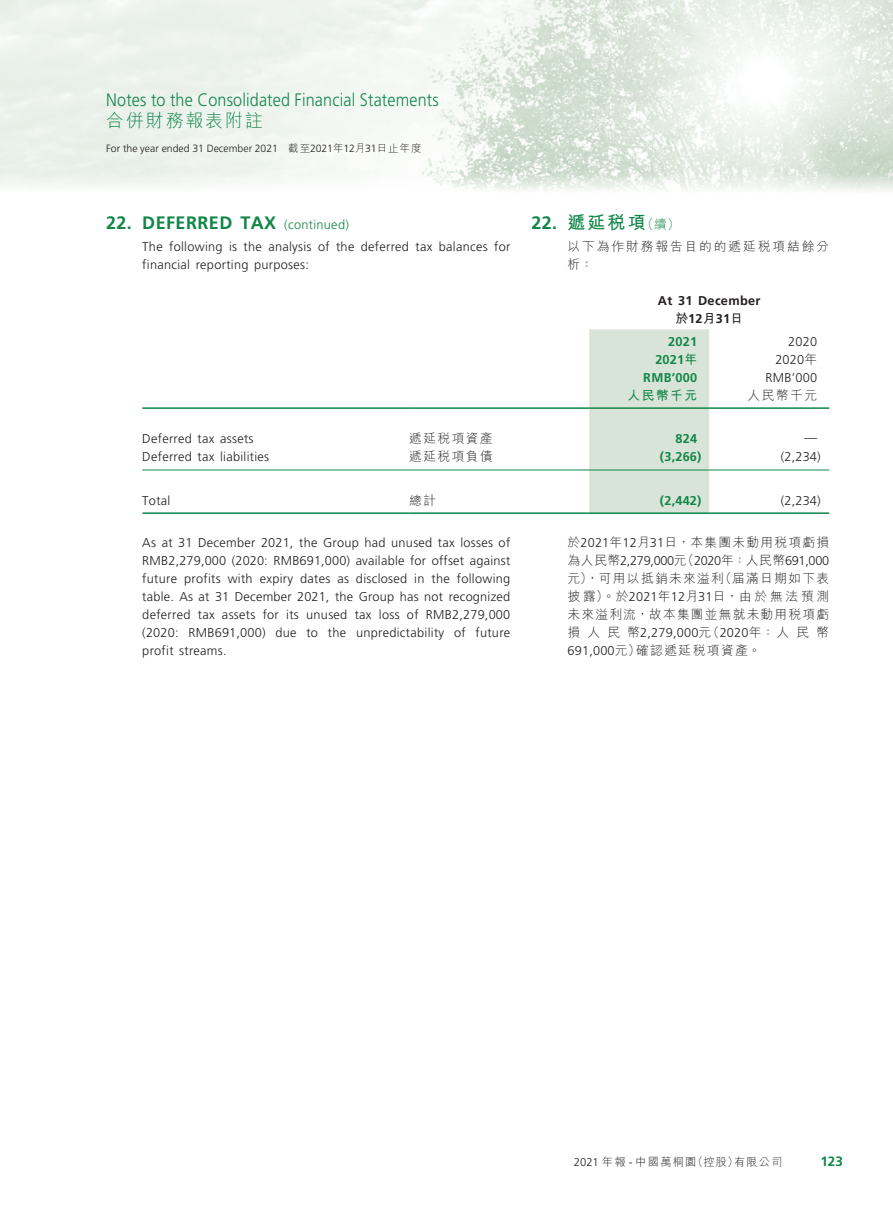
<style>
.page{position:relative;width:893px;height:1212px;background:#fff}
.page>*{position:absolute;margin:0;border:0;box-sizing:border-box;transform-origin:0 0}
.t1{font:300 18px "Frutiger LT Std";letter-spacing:.01em;color:#128649;scale:.9 1}
._03_H1{font:700 18px "Frutiger LT Std";letter-spacing:.025em;color:#128649}
._03_H1-2{font:700 18px "M Hei HK";color:#128649}
.t2{font:300 18px "M Hei HK";letter-spacing:.1em;color:#128649}
.t3{font:700 13.5px "Frutiger LT Std";color:#128649}
._12___P2{font:300 12.75px/18px "Frutiger LT Std";letter-spacing:.025em;color:#231f20}
._12___P2-2{font:300 12.75px/18px "M Hei HK";letter-spacing:.115em;color:#231f20;text-align:justify}
._15_Table_Stub{font:300 12.75px "Frutiger LT Std";letter-spacing:.025em;color:#231f20}
._11_P0{font:700 12.75px "Frutiger LT Std";letter-spacing:.015em;color:#128649}
._11_P0-2{font:300 12.75px "Frutiger LT Std";letter-spacing:.015em;color:#231f20}
._12___P2-3{font:300 12.75px/18px "M Hei HK";letter-spacing:.15em;color:#231f20}
._11_P0-3{font:700 12.75px "Frutiger LT Std";letter-spacing:.025em;color:#231f20}
._01_Body_Text{font:300 12.75px "M Hei HK";letter-spacing:.115em;color:#231f20}
._11_P0-4{font:700 12.75px "M Hei HK";letter-spacing:.115em;color:#128649}
._11_P0-5{font:300 12.75px "M Hei HK";letter-spacing:.115em;color:#231f20}
.t4{font:300 11.25px "M Hei HK";letter-spacing:.1em;color:#231f20}
.t5{font:300 10.5px "Frutiger LT Std";color:#231f20}
.s1{font-family:"M Hei HK"}
.s2{font-weight:300;font-size:12.75px}
.s3{font-family:"Frutiger LT Std"}
</style>
<div class="page">
<img style="left:0;top:0;width:893px;height:191px">
<div style="left:589px;top:329px;width:120px;height:183px;background:#d9e4d8"></div>
<hr style="left:142px;top:407px;width:267px;height:2px;background:#128649">
<hr style="left:409px;top:407px;width:180px;height:2px;background:#128649">
<hr style="left:589px;top:407px;width:120px;height:2px;background:#128649">
<hr style="left:709px;top:407px;width:120px;height:2px;background:#128649">
<hr style="left:142px;top:470px;width:267px;height:1px;background:#128649">
<hr style="left:409px;top:470px;width:180px;height:1px;background:#128649">
<hr style="left:589px;top:470px;width:120px;height:1px;background:#128649">
<hr style="left:709px;top:470px;width:120px;height:1px;background:#128649">
<hr style="left:142px;top:512px;width:267px;height:2px;background:#128649">
<hr style="left:409px;top:512px;width:180px;height:2px;background:#128649">
<hr style="left:589px;top:512px;width:120px;height:2px;background:#128649">
<hr style="left:709px;top:512px;width:120px;height:2px;background:#128649">
<h1 class="t1" style="left:106px;top:90px;width:371px">Notes to the Consolidated Financial Statements</h1>
<h1 class="t2" style="left:106px;top:108px;width:158px">合併財務報表附註</h1>
<p class="t5" style="left:106px;top:142px;width:317px">For the year ended 31 December 2021<span class="s1">　截至</span>2021<span class="s1">年</span>12<span class="s1">月</span>31<span class="s1">日止年度</span></p>
<p class="_03_H1" style="left:106px;top:212px;width:244px">22. DEFERRED TAX <span class="s2">(continued)</span></p>
<p class="_12___P2" style="left:142px;top:238px;width:369px">The following is the analysis of the deferred tax balances for financial reporting purposes:</p>
<p class="_03_H1-2" style="left:531px;top:209px;width:150px"><span class="s3">22.</span> 遞延稅項<span class="s2">（續）</span></p>
<p class="_12___P2-3" style="left:567px;top:237px;width:263px">以下為作財務報告目的的遞延稅項結餘分析：</p>
<p class="_11_P0-3" style="left:658px;top:293px;width:104px">At 31 December</p>
<p class="_11_P0-3" style="left:675px;top:311px;width:69px"><span class="s1">於</span>12<span class="s1">月</span>31<span class="s1">日</span></p>
<p class="_11_P0" style="left:668px;top:334px;width:30px">2021</p>
<p class="_11_P0-2" style="left:788px;top:334px;width:30px">2020</p>
<p class="_11_P0" style="left:655px;top:352px;width:43px">2021<span class="s1">年</span></p>
<p class="_11_P0-2" style="left:775px;top:352px;width:43px">2020<span class="s1">年</span></p>
<p class="_11_P0" style="left:643px;top:370px;width:55px">RMB’000</p>
<p class="_11_P0-2" style="left:765px;top:370px;width:53px">RMB’000</p>
<p class="_11_P0-4" style="left:628px;top:386px;width:71px">人民幣千元</p>
<p class="_11_P0-5" style="left:748px;top:386px;width:71px">人民幣千元</p>
<p class="_15_Table_Stub" style="left:142px;top:432px;width:113px">Deferred tax assets</p>
<p class="_01_Body_Text" style="left:409px;top:430px;width:85px">遞延稅項資產</p>
<p class="_11_P0" style="left:676px;top:431px;width:23px">824</p>
<p class="_11_P0-2" style="left:804px;top:430px;width:14px">—</p>
<p class="_15_Table_Stub" style="left:142px;top:450px;width:128px">Deferred tax liabilities</p>
<p class="_01_Body_Text" style="left:409px;top:448px;width:85px">遞延稅項負債</p>
<p class="_11_P0" style="left:660px;top:449px;width:43px">(3,266)</p>
<p class="_11_P0-2" style="left:781px;top:450px;width:42px">(2,234)</p>
<p class="_15_Table_Stub" style="left:142px;top:493px;width:30px">Total</p>
<p class="_01_Body_Text" style="left:409px;top:491px;width:28px">總計</p>
<p class="_11_P0" style="left:660px;top:493px;width:43px">(2,442)</p>
<p class="_11_P0-2" style="left:781px;top:493px;width:42px">(2,234)</p>
<p class="_12___P2" style="left:142px;top:533px;width:369px;text-align:justify">As at 31 December 2021, the Group had unused tax losses of RMB2,279,000 (2020: RMB691,000) available for offset against future profits with expiry dates as disclosed in the following table. As at 31 December 2021, the Group has not recognized deferred tax assets for its unused tax loss of RMB2,279,000 (2020: RMB691,000) due to the unpredictability of future profit streams.</p>
<p class="_12___P2-2" style="left:567px;top:532px;width:263px">於<span class="s3">2021</span>年<span class="s3">12</span>月<span class="s3">31</span>日，本集團未動用稅項虧損為人民幣<span class="s3">2,279,000</span>元（<span class="s3">2020</span>年：人民幣<span class="s3">691,000</span>元），可用以抵銷未來溢利（届滿日期如下表披露）。於<span class="s3">2021</span>年<span class="s3">12</span>月<span class="s3">31</span>日，由於無法預測未來溢利流，故本集團並無就未動用稅項虧損人民幣<span class="s3">2,279,000</span>元（<span class="s3">2020</span>年：人民幣<span class="s3">691,000</span>元）確認遞延稅項資產。</p>
<p class="t4" style="left:574px;top:1154px;width:210px"><span class="s3">2021</span> 年報 <span class="s3">-</span> 中國萬桐園（控股）有限公司</p>
<p class="t3" style="left:820px;top:1154px;width:24px">123</p>
</div>
